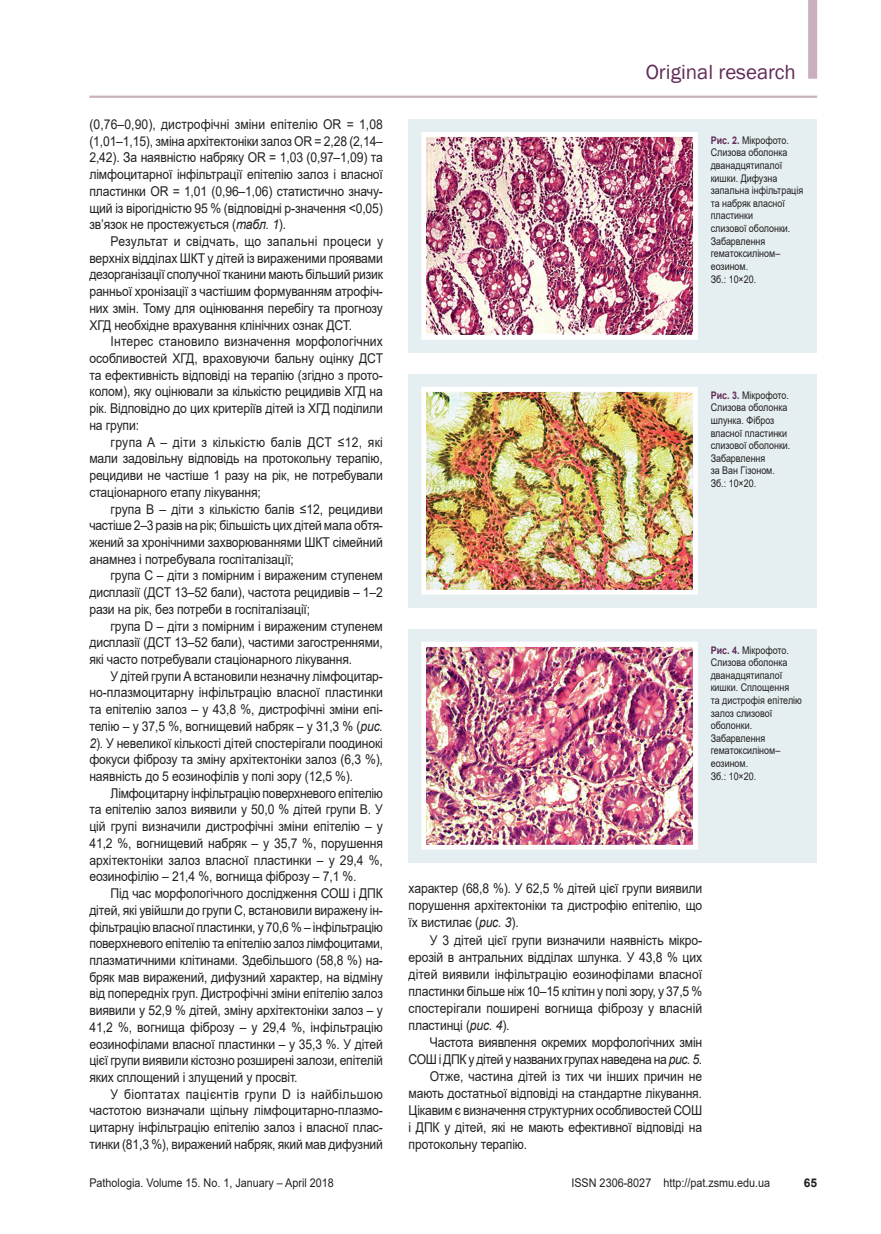
<style>
.page{position:relative;width:881px;height:1234px;background:#fff}
.page>*{position:absolute;margin:0;border:0;box-sizing:border-box;transform-origin:0 0}
.t1{font:21px "Franklin Gothic";color:#612a57}
.tecst{font:13.5px/16.6px "Arial";letter-spacing:-.01em;color:#231f20;text-align:justify;scale:.9 1}
.tecst-2{font:13.5px/17px "Arial";letter-spacing:-.03em;color:#231f20;text-align:right;scale:.9 1}
.t2{font:12px "Arial";color:#231f20;scale:.9 1}
.t3{font:700 12px "Arial";color:#231f20}
.примечание{font:10.5px/12.6px "Arial";color:#231f20;scale:.85 1}
.s1{font-style:italic}
.s2{font-weight:700;color:#612a57}
</style>
<div class="page">
<hr style="left:89px;top:96px;width:727px;height:2px;background:#cab0bd">
<div style="left:408px;top:119px;width:408px;height:233px;background:#e5eff1"></div>
<img style="left:421px;top:132px;width:277px;height:208px">
<div style="left:408px;top:374px;width:408px;height:233px;background:#e5eff1"></div>
<img style="left:421px;top:387px;width:277px;height:208px">
<div style="left:408px;top:628px;width:408px;height:234px;background:#e5eff1"></div>
<img style="left:421px;top:642px;width:277px;height:208px">
<div style="left:807px;top:0;width:9px;height:79px;background:#cab0bd"></div>
<p class="tecst" style="left:89px;top:116px;width:327px">(0,76–0,90), дистрофічні зміни епітелію OR = 1,08 (1,01–1,15), зміна архітектоніки залоз OR = 2,28 (2,14– 2,42). За наявністю набряку OR = 1,03 (0,97–1,09) та лімфоцитарної інфільтрації епітелію залоз і власної пластинки OR = 1,01 (0,96–1,06) статистично значу&shy;щий із вірогідністю 95 % (відповідні p-значення &lt;0,05) зв’язок не простежується (<span class="s1">табл. 1</span>).</p>
<p class="tecst" style="left:89px;top:233px;width:328px;text-indent:21px">Результат и свідчать, що запальні процеси у верхніх відділах ШКТ у дітей із вираженими проявами дезорганізації сполучної тканини мають більший ризик ранньої хронізації з частішим формуванням атрофіч&shy;них змін. Тому для оцінювання перебігу та прогнозу ХГД необхідне врахування клінічних ознак ДСТ.</p>
<p class="tecst" style="left:89px;top:333px;width:328px;text-indent:21px">Інтерес становило визначення морфологічних особливостей ХГД, враховуючи бальну оцінку ДСТ та ефективність відповіді на терапію (згідно з прото&shy;колом), яку оцінювали за кількістю рецидивів ХГД на рік. Відповідно до цих критеріїв дітей із ХГД поділили на групи:</p>
<p class="tecst" style="left:89px;top:433px;width:327px;text-indent:21px">група A – діти з кількістю балів ДСТ ≤12, які мали задовільну відповідь на протокольну терапію, рецидиви не частіше 1 разу на рік, не потребували стаціонарного етапу лікування;</p>
<p class="tecst" style="left:89px;top:500px;width:327px;text-indent:21px">група B – діти з кількістю балів ≤12, рецидиви частіше 2–3 разів на рік; більшість цих дітей мала обтя&shy;жений за хронічними захворюваннями ШКТ сімейний анамнез і потребувала госпіталізації;</p>
<p class="tecst" style="left:89px;top:567px;width:327px;text-indent:21px">група C – діти з помірним і вираженим ступенем дисплазії (ДСТ 13–52 бали), частота рецидивів – 1–2 рази на рік, без потреби в госпіталізації;</p>
<p class="tecst" style="left:89px;top:617px;width:327px;text-indent:21px">група D – діти з помірним і вираженим ступенем дисплазії (ДСТ 13–52 бали), частими загостреннями, які часто потребували стаціонарного лікування.</p>
<p class="tecst" style="left:89px;top:667px;width:327px;text-indent:21px">У дітей групи А встановили незначну лімфоцитар&shy;но-плазмоцитарну інфільтрацію власної пластинки та епітелію залоз – у 43,8 %, дистрофічні зміни епі&shy;телію – у 37,5 %, вогнищевий набряк – у 31,3 % (<span class="s1">рис.<br>2</span>). У невеликої кількості дітей спостерігали поодинокі фокуси фіброзу та зміну архітектоніки залоз (6,3 %), наявність до 5 еозинофілів у полі зору (12,5 %).</p>
<p class="tecst" style="left:89px;top:784px;width:328px;text-indent:21px">Лімфоцитарну інфільтрацію поверхневого епітелію та епітелію залоз виявили у 50,0 % дітей групи В. У цій групі визначили дистрофічні зміни епітелію – у 41,2 %, вогнищевий набряк – у 35,7 %, порушення архітектоніки залоз власної пластинки – у 29,4 %, еозинофілію – 21,4 %, вогнища фіброзу – 7,1 %.</p>
<p class="tecst" style="left:89px;top:884px;width:328px;text-indent:21px">Під час морфологічного дослідження СОШ і ДПК дітей, які увійшли до групи С, встановили виражену ін&shy;фільтрацію власної пластинки, у 70,6 % – інфільтрацію поверхневого епітелію та епітелію залоз лімфоцитами, плазматичними клітинами. Здебільшого (58,8 %) на&shy;бряк мав виражений, дифузний характер, на відміну від попередніх груп. Дистрофічні зміни епітелію залоз виявили у 52,9 % дітей, зміну архітектоніки залоз – у 41,2 %, вогнища фіброзу – у 29,4 %, інфільтрацію еозинофілами власної пластинки – у 35,3 %. У дітей цієї групи виявили кістозно розширені залози, епітелій яких сплощений і злущений у просвіт.</p>
<p class="tecst" style="left:89px;top:1085px;width:327px;text-indent:21px">У біоптатах пацієнтів групи D із найбільшою частотою визначали щільну лімфоцитарно-плазмо&shy;цитарну інфільтрацію епітелію залоз і власної плас&shy;тинки (81,3 %), виражений набряк, який мав дифузний</p>
<h1 class="t1" style="left:645px;top:59px;width:152px">Original research</h1>
<p class="примечание" style="left:710px;top:134px;width:110px"><span class="s2">Рис. 2.</span> Мікрофото.<br>Слизова оболонка дванадцятипалої кишки. Дифузна запальна інфільтрація та набряк власної пластинки<br>слизової оболонки.<br>Забарвлення гематоксиліном– еозином.<br>Зб.: 10×20.</p>
<p class="примечание" style="left:710px;top:388px;width:95px"><span class="s2">Рис. 3.</span> Мікрофото.<br>Слизова оболонка шлунка. Фіброз власної пластинки слизової оболонки.<br>Забарвлення<br>за Ван Гізоном.<br>Зб.: 10×20.</p>
<p class="примечание" style="left:710px;top:643px;width:109px"><span class="s2">Рис. 4.</span> Мікрофото.<br>Слизова оболонка дванадцятипалої кишки. Сплощення<br>та дистрофія епітелію залоз слизової оболонки.<br>Забарвлення гематоксиліном– еозином.<br>Зб.: 10×20.</p>
<p class="tecst" style="left:408px;top:879px;width:327px">характер (68,8 %). У 62,5 % дітей цієї групи виявили порушення архітектоніки та дистрофію епітелію, що їх вистилає (<span class="s1">рис. 3</span>).</p>
<p class="tecst" style="left:408px;top:930px;width:328px;text-indent:21px">У 3 дітей цієї групи визначили наявність мікро&shy;ерозій в антральних відділах шлунка. У 43,8 % цих дітей виявили інфільтрацію еозинофілами власної пластинки більше ніж 10–15 клітин у полі зору, у 37,5 % спостерігали поширені вогнища фіброзу у власній пластинці (<span class="s1">рис. 4</span>).</p>
<p class="tecst-2" style="left:408px;top:1033px;width:328px">Частота виявлення окремих морфологічних змін<br>СОШ і ДПК у дітей у названих групах наведена на <span class="s1">рис. 5</span>.</p>
<p class="tecst" style="left:408px;top:1067px;width:328px;text-indent:21px">Отже, частина дітей із тих чи інших причин не мають достатньої відповіді на стандартне лікування.<br>Цікавим є визначення структурних особливостей СОШ і ДПК у дітей, які не мають ефективної відповіді на протокольну терапію.</p>
<p class="t2" style="left:89px;top:1174px;width:273px">Pathologia. Volume 15. No. 1, January – April 2018</p>
<p class="t2" style="left:571px;top:1174px;width:222px">ISSN 2306-8027 http://pat.zsmu.edu.ua</p>
<p class="t3" style="left:803px;top:1174px;width:15px">65</p>
</div>
